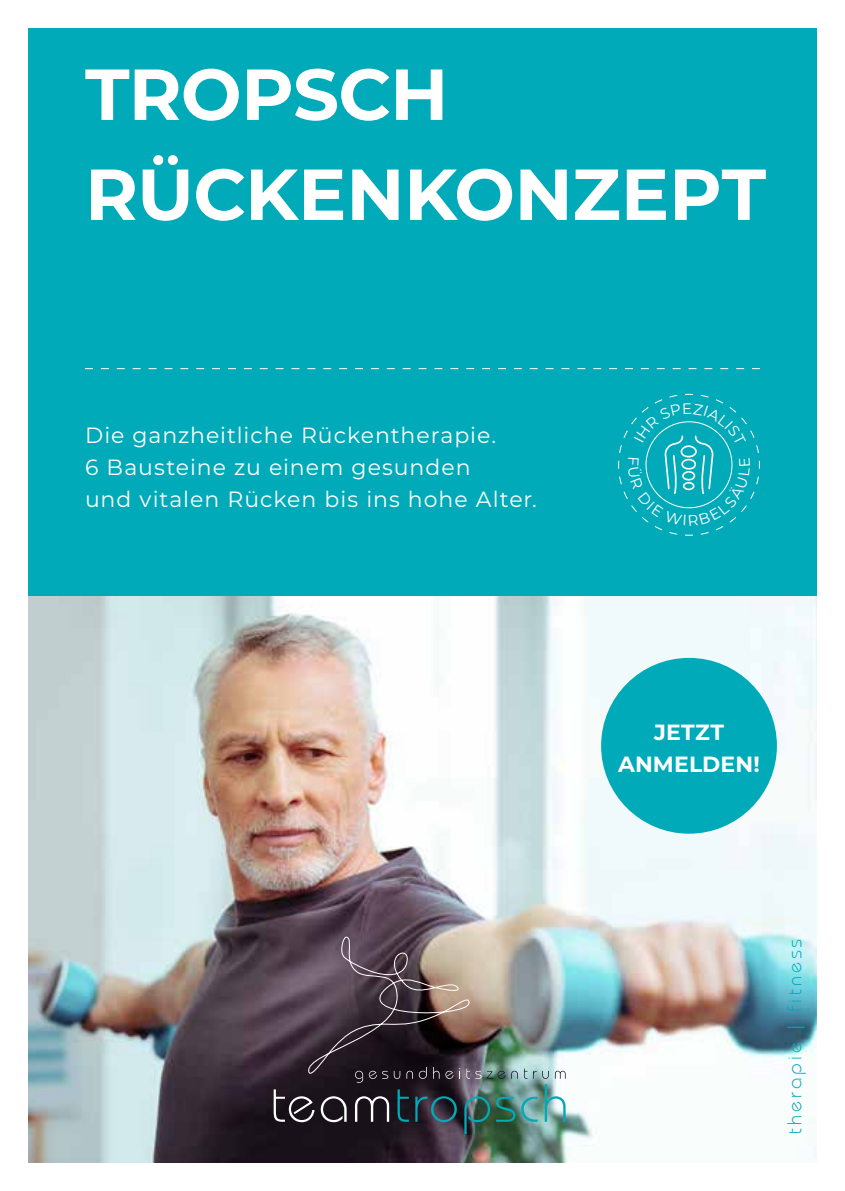
<style>
.page{position:relative;width:845px;height:1191px;background:#fff}
.page>*{position:absolute;margin:0;border:0;box-sizing:border-box;transform-origin:0 0}
.t1{font:700 72px/100px "Montserrat";letter-spacing:-.005em;color:#fff}
.t2{font:22px/32px "Montserrat";letter-spacing:.045em;color:#fff}
.t3{font:700 22px/32px "Montserrat";letter-spacing:.005em;color:#fff;text-align:center}
.t4{font:20px "Architekt";letter-spacing:.18em;color:#00aab9}
</style>
<div class="page">
<img style="left:28px;top:595px;width:788px;height:567px">
<div style="left:28px;top:28px;width:788px;height:567px;background:#00aab9"></div>
<svg style="left:85px;top:368px;width:675px;height:1px"></svg>
<img style="left:274px;top:936px;width:291px;height:198px">
<div style="left:601px;top:658px;width:176px;height:175px;background:#00aab9;border-radius:50%"></div>
<svg style="left:618px;top:393px;width:142px;height:143px"></svg>
<h1 class="t1" style="left:85px;top:41px;width:682px">TROPSCH<br>RÜCKENKONZEPT</h1>
<p class="t2" style="left:85px;top:419px;width:453px">Die ganzheitliche Rückentherapie.<br>6 Bausteine zu einem gesunden<br>und vitalen Rücken bis ins hohe Alter.</p>
<p class="t3" style="left:618px;top:715px;width:143px">JETZT<br>ANMELDEN!</p>
<p class="t4" style="left:782px;top:1134px;width:197px;rotate:-90deg">therapie | fitness</p>
</div>
